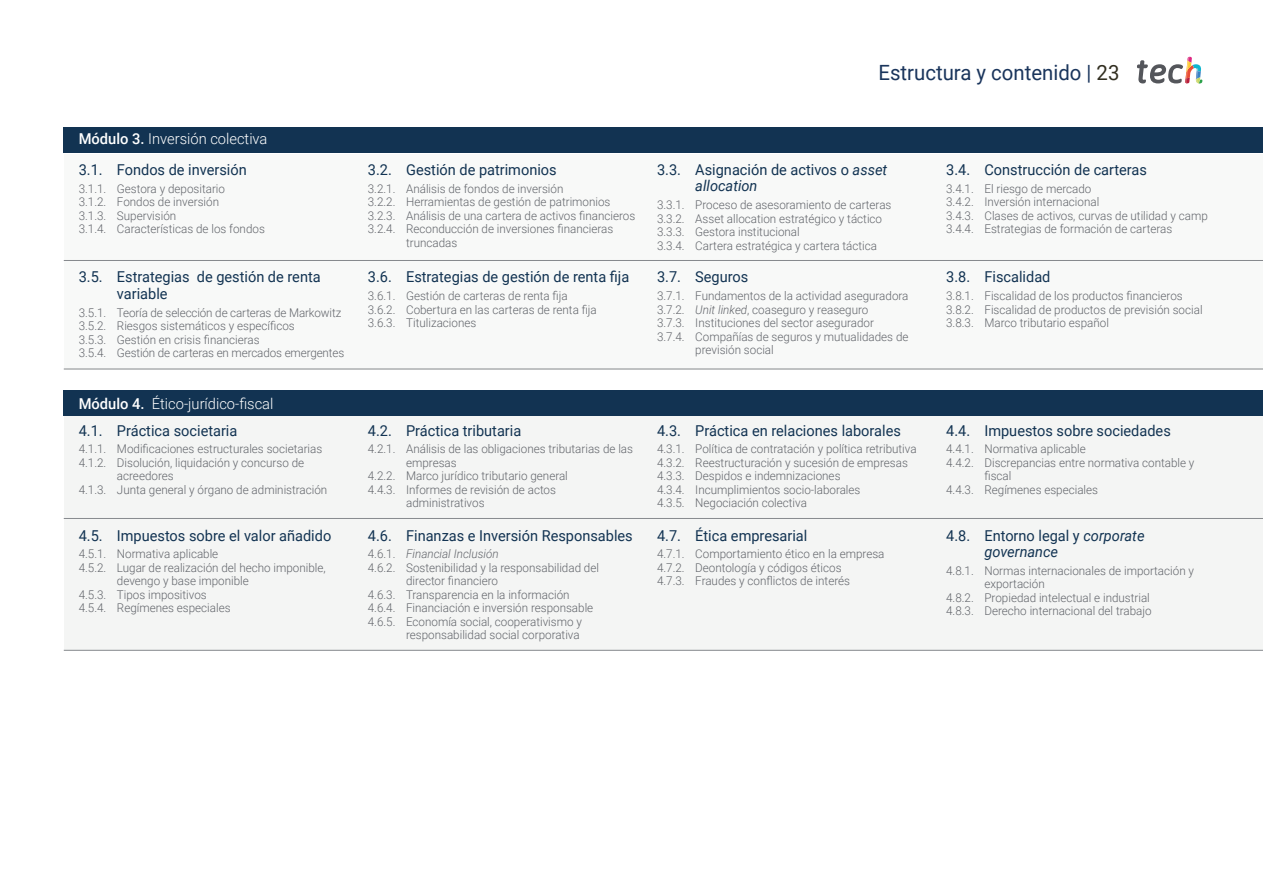
<style>
.page{position:relative;width:1263px;height:893px;background:#fff}
.page>*{position:absolute;margin:0;border:0;box-sizing:border-box;transform-origin:0 0}
.t1{font:21px "Roboto";color:#1a355c}
.t2{font:15px/16.5px "Roboto";color:#123352}
.t3{font:300 15px "Roboto";color:#fff}
.t4{font:italic 15px/16.5px "Roboto";color:#123352}
.t5{font:300 12px/13.5px "Roboto";color:#61646a}
.t6{font:italic 300 12px "Roboto";color:#61646a}
.s1{font-weight:500}
.s2{color:#312e20}
.s3{font-style:italic}
.s4{font-style:normal}
</style>
<div class="page">
<div style="left:64px;top:128px;width:1199px;height:25px;background:#123352"></div>
<div style="left:64px;top:154px;width:1199px;height:215px;background:#f8f9f8"></div>
<hr style="left:64px;top:260px;width:1199px;height:1px;background:#878a8e">
<hr style="left:64px;top:369px;width:1199px;height:1px;background:#878a8e">
<div style="left:64px;top:416px;width:1199px;height:234px;background:#f4f5f4"></div>
<div style="left:64px;top:390px;width:1199px;height:26px;background:#123352"></div>
<hr style="left:64px;top:650px;width:1199px;height:1px;background:#878a8e">
<hr style="left:64px;top:518px;width:1199px;height:1px;background:#878a8e">
<svg style="left:1137px;top:57px;width:65px;height:27px"></svg>
<p class="t3" style="left:79px;top:128px;width:190px"><span class="s1">Módulo 3.</span> Inversión colectiva</p>
<p class="t2" style="left:79px;top:161px;width:170px">3.1. Fondos de inversión</p>
<p class="t5" style="left:79px;top:181px;width:188px">3.1.1. Gestora y depositario<br>3.1.2. Fondos de inversión<br>3.1.3. Supervisión<br>3.1.4. Características de los fondos</p>
<p class="t2" style="left:117px;top:268px;width:205px;text-indent:-38px">3.5. Estrategias de gestión de renta variable</p>
<p class="t5" style="left:79px;top:305px;width:267px">3.5.1. Teoría de selección de carteras de Markowitz 3.5.2. Riesgos sistemáticos y específicos<br>3.5.3. Gestión en crisis financieras<br>3.5.4. Gestión de carteras en mercados emergentes</p>
<p class="t3" style="left:79px;top:393px;width:196px"><span class="s1">Módulo 4.</span> Ético-jurídico-fiscal</p>
<p class="t2" style="left:79px;top:421px;width:160px">4.1. Práctica societaria</p>
<p class="t5" style="left:79px;top:442px;width:245px">4.1.1. Modificaciones estructurales societarias</p>
<p class="t5" style="left:79px;top:455px;width:227px">4.1.2. Disolución, liquidación y concurso de</p>
<p class="t5" style="left:117px;top:469px;width:58px">acreedores</p>
<p class="t5" style="left:79px;top:482px;width:250px">4.1.3. Junta general y órgano de administración</p>
<p class="t2" style="left:79px;top:526px;width:254px">4.5. Impuestos sobre el valor añadido</p>
<p class="t5" style="left:79px;top:547px;width:141px">4.5.1. Normativa aplicable</p>
<p class="t5" style="left:79px;top:560px;width:249px">4.5.2. Lugar de realización del hecho imponible,</p>
<p class="t5" style="left:117px;top:574px;width:133px">devengo y base imponible</p>
<p class="t5" style="left:79px;top:587px;width:130px">4.5.3. Tipos impositivos</p>
<p class="t5" style="left:79px;top:601px;width:153px">4.5.4. Regímenes especiales</p>
<h1 class="t1" style="left:878px;top:57px;width:242px">Estructura y contenido | <span class="s2">23</span></h1>
<p class="t2" style="left:368px;top:161px;width:190px">3.2. Gestión de patrimonios</p>
<p class="t5" style="left:368px;top:181px;width:197px">3.2.1. Análisis de fondos de inversión</p>
<p class="t5" style="left:368px;top:195px;width:244px">3.2.2. Herramientas de gestión de patrimonios</p>
<p class="t5" style="left:368px;top:208px;width:269px">3.2.3. Análisis de una cartera de activos financieros</p>
<p class="t5" style="left:368px;top:222px;width:247px">3.2.4. Reconducción de inversiones financieras</p>
<p class="t5" style="left:406px;top:235px;width:53px">truncadas</p>
<p class="t2" style="left:368px;top:268px;width:263px">3.6. Estrategias de gestión de renta fija</p>
<p class="t5" style="left:368px;top:289px;width:231px">3.6.1. Gestión de carteras de renta fija<br>3.6.2. Cobertura en las carteras de renta fija<br>3.6.3. Titulizaciones</p>
<p class="t2" style="left:695px;top:161px;width:193px;text-indent:-38px">3.3. Asignación de activos o <span class="s3">asset allocation</span></p>
<p class="t5" style="left:657px;top:198px;width:236px">3.3.1. Proceso de asesoramiento de carteras 3.3.2. Asset allocation estratégico y táctico 3.3.3. Gestora institucional<br>3.3.4. Cartera estratégica y cartera táctica</p>
<p class="t2" style="left:657px;top:268px;width:93px">3.7. Seguros</p>
<p class="t5" style="left:657px;top:289px;width:253px">3.7.1. Fundamentos de la actividad aseguradora</p>
<p class="t5" style="left:657px;top:302px;width:213px">3.7.2. <span class="s3">Unit linked</span>, coaseguro y reaseguro</p>
<p class="t5" style="left:657px;top:316px;width:218px">3.7.3. Instituciones del sector asegurador</p>
<p class="t5" style="left:657px;top:329px;width:253px">3.7.4. Compañías de seguros y mutualidades de</p>
<p class="t5" style="left:695px;top:343px;width:80px">previsión social</p>
<p class="t2" style="left:368px;top:421px;width:155px">4.2. Práctica tributaria</p>
<p class="t5" style="left:368px;top:442px;width:267px">4.2.1. Análisis de las obligaciones tributarias de las</p>
<p class="t5" style="left:406px;top:455px;width:52px">empresas</p>
<p class="t5" style="left:368px;top:469px;width:202px">4.2.2. Marco jurídico tributario general</p>
<p class="t5" style="left:368px;top:482px;width:190px">4.4.3. Informes de revisión de actos</p>
<p class="t5" style="left:406px;top:496px;width:80px">administrativos</p>
<p class="t2" style="left:368px;top:526px;width:266px">4.6. Finanzas e Inversión Responsables</p>
<p class="t6" style="left:368px;top:546px;width:132px"><span class="s4">4.6.1.</span> Financial Inclusión</p>
<p class="t5" style="left:368px;top:560px;width:233px">4.6.2. Sostenibilidad y la responsabilidad del</p>
<p class="t5" style="left:406px;top:574px;width:93px">director financiero</p>
<p class="t5" style="left:368px;top:587px;width:203px">4.6.3. Transparencia en la información</p>
<p class="t5" style="left:368px;top:601px;width:227px">4.6.4. Financiación e inversión responsable</p>
<p class="t5" style="left:368px;top:614px;width:216px">4.6.5. Economía social, cooperativismo y</p>
<p class="t5" style="left:406px;top:628px;width:175px">responsabilidad social corporativa</p>
<p class="t2" style="left:657px;top:421px;width:245px">4.3. Práctica en relaciones laborales</p>
<p class="t5" style="left:657px;top:442px;width:261px">4.3.1. Política de contratación y política retributiva 4.3.2. Reestructuración y sucesión de empresas 4.3.3. Despidos e indemnizaciones<br>4.3.4. Incumplimientos socio-laborales<br>4.3.5. Negociación colectiva</p>
<p class="t2" style="left:657px;top:526px;width:152px">4.7. Ética empresarial</p>
<p class="t5" style="left:657px;top:547px;width:229px">4.7.1. Comportamiento ético en la empresa<br>4.7.2. Deontología y códigos éticos<br>4.7.3. Fraudes y conflictos de interés</p>
<p class="t2" style="left:946px;top:161px;width:202px">3.4. Construcción de carteras</p>
<p class="t5" style="left:946px;top:181px;width:263px">3.4.1. El riesgo de mercado<br>3.4.2. Inversión internacional<br>3.4.3. Clases de activos, curvas de utilidad y camp 3.4.4. Estrategias de formación de carteras</p>
<p class="t2" style="left:946px;top:268px;width:106px">3.8. Fiscalidad</p>
<p class="t5" style="left:946px;top:289px;width:258px">3.8.1. Fiscalidad de los productos financieros<br>3.8.2. Fiscalidad de productos de previsión social<br>3.8.3. Marco tributario español</p>
<p class="t2" style="left:946px;top:421px;width:226px">4.4. Impuestos sobre sociedades</p>
<p class="t5" style="left:946px;top:442px;width:141px">4.4.1. Normativa aplicable</p>
<p class="t5" style="left:946px;top:455px;width:250px">4.4.2. Discrepancias entre normativa contable y</p>
<p class="t5" style="left:984px;top:469px;width:28px">fiscal</p>
<p class="t5" style="left:946px;top:482px;width:153px">4.4.3. Regímenes especiales</p>
<p class="t4" style="left:984px;top:526px;width:162px;text-indent:-38px"><span class="s4">4.8. Entorno legal y</span> corporate governance</p>
<p class="t5" style="left:946px;top:563px;width:249px">4.8.1. Normas internacionales de importación y</p>
<p class="t5" style="left:984px;top:577px;width:62px">exportación</p>
<p class="t5" style="left:946px;top:590px;width:205px">4.8.2. Propiedad intelectual e industrial</p>
<p class="t5" style="left:946px;top:604px;width:207px">4.8.3. Derecho internacional del trabajo</p>
</div>
